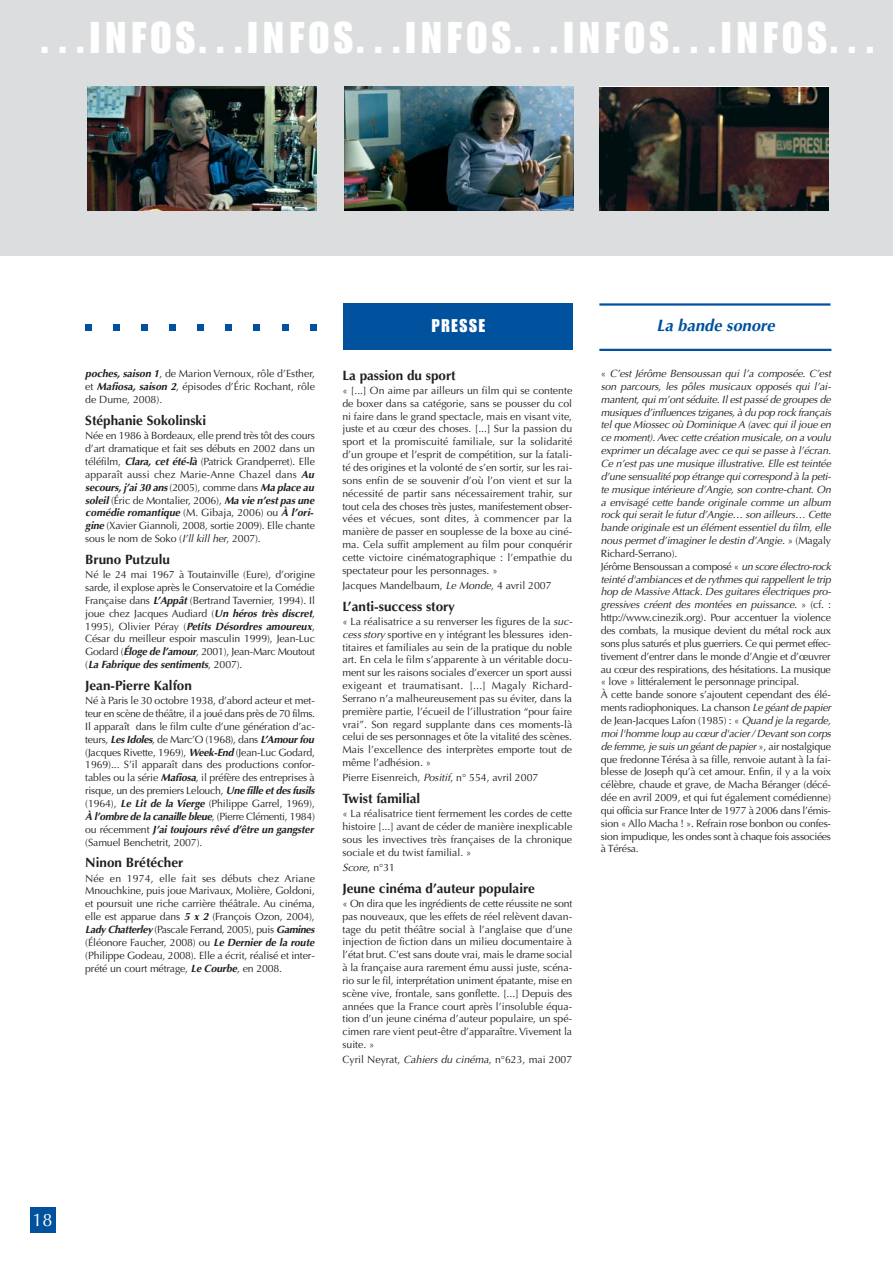
<style>
.page{position:relative;width:893px;height:1263px;background:#fff}
.page>*{position:absolute;margin:0;border:0;box-sizing:border-box;transform-origin:0 0}
.t1{font:43.5px "Impact";letter-spacing:.12em;color:#fff}
.t2{font:18px "Impact";letter-spacing:.095em;color:#fff}
.t3{font:18px "Optima";color:#fff}
.t4{font:italic 700 16.5px "Optima";color:#00529f}
.t5{font:700 13.5px "Optima";color:#231f20}
.t6{font:10.5px/12.9px "Optima";letter-spacing:-.01em;color:#231f20;text-align:justify}
.t7{font:italic 10.5px/12.9px "Optima";letter-spacing:-.01em;color:#231f20}
.s1{font-weight:700;font-style:italic}
.s2{font-style:italic}
.s3{font-style:normal}
</style>
<div class="page">
<div style="left:30px;top:1208px;width:25px;height:25px;background:#00529f"></div>
<div style="left:0;top:0;width:892px;height:256px;background:#dcddde"></div>
<svg style="left:85px;top:324px;width:6px;height:6px"></svg>
<div style="left:113px;top:324px;width:7px;height:6px;background:#00529f"></div>
<div style="left:141px;top:324px;width:7px;height:6px;background:#00529f"></div>
<div style="left:169px;top:324px;width:7px;height:6px;background:#00529f"></div>
<div style="left:197px;top:324px;width:7px;height:6px;background:#00529f"></div>
<svg style="left:226px;top:324px;width:6px;height:6px"></svg>
<svg style="left:254px;top:324px;width:6px;height:6px"></svg>
<svg style="left:282px;top:324px;width:6px;height:6px"></svg>
<svg style="left:310px;top:324px;width:6px;height:6px"></svg>
<hr style="left:599px;top:303px;width:231px;height:3px;background:#00529f">
<hr style="left:599px;top:349px;width:232px;height:2px;background:#00529f">
<img style="left:87px;top:87px;width:230px;height:123px">
<img style="left:344px;top:87px;width:229px;height:123px">
<img style="left:599px;top:87px;width:229px;height:123px">
<div style="left:344px;top:303px;width:229px;height:47px;background:#00529f"></div>
<h1 class="t1" style="left:40px;top:22px;width:837px">...INFOS...INFOS...INFOS...INFOS...INFOS...</h1>
<p class="t6" style="left:85px;top:368px;width:231px"><span class="s1">poches, saison 1</span>, de Marion Vernoux, rôle d’Esther, et <span class="s1">Mafiosa, saison 2</span>, épisodes d’Éric Rochant, rôle de Dume, 2008).</p>
<p class="t5" style="left:85px;top:415px;width:122px">Stéphanie Sokolinski</p>
<p class="t6" style="left:85px;top:430px;width:231px;text-align:left">Née en 1986 à Bordeaux, elle prend très tôt des cours d’art dramatique et fait ses débuts en 2002 dans un téléfilm, <span class="s1">Clara, cet été-là</span> (Patrick Grandperret). Elle apparaît aussi chez Marie-Anne Chazel dans <span class="s1">Au secours, j’ai 30 ans</span> (2005), comme dans <span class="s1">Ma place au soleil</span> (Éric de Montalier, 2006), <span class="s1">Ma vie n’est pas une comédie romantique</span> (M. Gibaja, 2006) ou <span class="s1">À l’ori&shy;gine</span> (Xavier Giannoli, 2008, sortie 2009). Elle chante sous le nom de Soko (<span class="s2">I’ll kill her</span>, 2007).</p>
<p class="t5" style="left:85px;top:554px;width:86px">Bruno Putzulu</p>
<p class="t6" style="left:85px;top:569px;width:231px">Né le 24 mai 1967 à Toutainville (Eure), d’origine sarde, il explose après le Conservatoire et la Comédie Française dans <span class="s1">L’Appât</span> (Bertrand Tavernier, 1994). Il joue chez Jacques Audiard (<span class="s1">Un héros très discret</span>, 1995), Olivier Péray (<span class="s1">Petits Désordres amoureux</span>, César du meilleur espoir masculin 1999), Jean-Luc Godard (<span class="s1">Éloge de l’amour</span>, 2001), Jean-Marc Moutout (<span class="s1">La Fabrique des sentiments</span>, 2007).</p>
<p class="t5" style="left:85px;top:680px;width:108px">Jean-Pierre Kalfon</p>
<p class="t6" style="left:85px;top:695px;width:231px;text-align:left">Né à Paris le 30 octobre 1938, d’abord acteur et met&shy;teur en scène de théâtre, il a joué dans près de 70 films.<br>Il apparaît dans le film culte d’une génération d’ac&shy;teurs, <span class="s1">Les Idoles</span>, de Marc’O (1968), dans <span class="s1">L’Amour fou </span>(Jacques Rivette, 1969), <span class="s1">Week-End</span> (Jean-Luc Godard, 1969)... S’il apparaît dans des productions confor&shy;tables ou la série <span class="s1">Mafiosa</span>, il préfère des entreprises à risque, un des premiers Lelouch, <span class="s1">Une fille et des fusils </span>(1964), <span class="s1">Le Lit de la Vierge</span> (Philippe Garrel, 1969), <span class="s1">À l’ombre de la canaille bleue</span>, (Pierre Clémenti, 1984) ou récemment <span class="s1">J’ai toujours rêvé d’être un gangster </span>(Samuel Benchetrit, 2007).</p>
<p class="t5" style="left:85px;top:857px;width:100px">Ninon Brétécher</p>
<p class="t6" style="left:85px;top:873px;width:231px">Née en 1974, elle fait ses débuts chez Ariane Mnouchkine, puis joue Marivaux, Molière, Goldoni, et poursuit une riche carrière théâtrale. Au cinéma, elle est apparue dans <span class="s1">5 x 2</span> (François Ozon, 2004), <span class="s1">Lady Chatterley</span> (Pascale Ferrand, 2005), puis <span class="s1">Gamines </span>(Éléonore Faucher, 2008) ou <span class="s1">Le Dernier de la route </span>(Philippe Godeau, 2008). Elle a écrit, réalisé et inter&shy;prété un court métrage, <span class="s1">Le Courbe</span>, en 2008.</p>
<h2 class="t2" style="left:431px;top:319px;width:55px">PRESSE</h2>
<p class="t5" style="left:342px;top:369px;width:115px">La passion du sport</p>
<p class="t6" style="left:342px;top:385px;width:231px">« [...] On aime par ailleurs un film qui se contente de boxer dans sa catégorie, sans se pousser du col ni faire dans le grand spectacle, mais en visant vite, juste et au cœur des choses. [...] Sur la passion du sport et la promiscuité familiale, sur la solidarité d’un groupe et l’esprit de compétition, sur la fatali&shy;té des origines et la volonté de s’en sortir, sur les rai&shy;sons enfin de se souvenir d’où l’on vient et sur la nécessité de partir sans nécessairement trahir, sur tout cela des choses très justes, manifestement obser&shy;vées et vécues, sont dites, à commencer par la manière de passer en souplesse de la boxe au ciné&shy;ma. Cela suffit amplement au film pour conquérir cette victoire cinématographique : l’empathie du spectateur pour les personnages. »</p>
<p class="t6" style="left:342px;top:580px;width:211px">Jacques Mandelbaum, <span class="s2">Le Monde</span>, 4 avril 2007</p>
<p class="t5" style="left:342px;top:600px;width:114px">L’anti-success story</p>
<p class="t6" style="left:342px;top:616px;width:231px">« La réalisatrice a su renverser les figures de la <span class="s2">suc&shy;cess story</span> sportive en y intégrant les blessures iden&shy;titaires et familiales au sein de la pratique du noble art. En cela le film s’apparente à un véritable docu&shy;ment sur les raisons sociales d’exercer un sport aussi exigeant et traumatisant. [...] Magaly Richard-Serrano n’a malheureusement pas su éviter, dans la première partie, l’écueil de l’illustration “pour faire vrai”. Son regard supplante dans ces moments-là celui de ses personnages et ôte la vitalité des scènes.<br>Mais l’excellence des interprètes emporte tout de même l’adhésion. »</p>
<p class="t6" style="left:342px;top:772px;width:197px">Pierre Eisenreich, <span class="s2">Positif</span>, n° 554, avril 2007</p>
<p class="t5" style="left:342px;top:793px;width:79px">Twist familial</p>
<p class="t6" style="left:342px;top:808px;width:231px">« La réalisatrice tient fermement les cordes de cette histoire [...] avant de céder de manière inexplicable sous les invectives très françaises de la chronique sociale et du twist familial. »</p>
<p class="t7" style="left:342px;top:862px;width:54px">Score<span class="s3">, n°31</span></p>
<p class="t5" style="left:342px;top:882px;width:194px">Jeune cinéma d’auteur populaire</p>
<p class="t6" style="left:342px;top:898px;width:231px">« On dira que les ingrédients de cette réussite ne sont pas nouveaux, que les effets de réel relèvent davan&shy;tage du petit théâtre social à l’anglaise que d’une injection de fiction dans un milieu documentaire à l’état brut. C’est sans doute vrai, mais le drame social à la française aura rarement ému aussi juste, scéna&shy;rio sur le fil, interprétation uniment épatante, mise en scène vive, frontale, sans gonflette. [...] Depuis des années que la France court après l’insoluble équa&shy;tion d’un jeune cinéma d’auteur populaire, un spé&shy;cimen rare vient peut-être d’apparaître. Vivement la suite. »</p>
<p class="t6" style="left:342px;top:1054px;width:231px">Cyril Neyrat, <span class="s2">Cahiers du cinéma</span>, n°623, mai 2007</p>
<h3 class="t4" style="left:656px;top:319px;width:120px">La bande sonore</h3>
<p class="t7" style="left:601px;top:368px;width:232px"><span class="s3">«</span> C’est Jérôme Bensoussan qui l’a composée. C’est son parcours, les pôles musicaux opposés qui l’ai&shy;mantent, qui m’ont séduite. Il est passé de groupes de musiques d’influences tziganes, à du pop rock français tel que Miossec où Dominique A (avec qui il joue en ce moment). Avec cette création musicale, on a voulu exprimer un décalage avec ce qui se passe à l’écran.<br>Ce n’est pas une musique illustrative. Elle est teintée d’une sensualité pop étrange qui correspond à la peti&shy;te musique intérieure d’Angie, son contre-chant. On a envisagé cette bande originale comme un album rock qui serait le futur d’Angie… son ailleurs… Cette bande originale est un élément essentiel du film, elle nous permet d’imaginer le destin d’Angie. <span class="s3">» (Magaly Richard-Serrano).<br>Jérôme Bensoussan a composé «</span> un score électro-rock teinté d'ambiances et de rythmes qui rappellent le trip hop de Massive Attack. Des guitares électriques pro&shy;gressives créent des montées en puissance. <span class="s3">» (cf. : http://www.cinezik.org). Pour accentuer la violence des combats, la musique devient du métal rock aux sons plus saturés et plus guerriers. Ce qui permet effec&shy;tivement d’entrer dans le monde d’Angie et d’œuvrer au cœur des respirations, des hésitations. La musique « love » littéralement le personnage principal.<br>À cette bande sonore s’ajoutent cependant des élé&shy;ments radiophoniques. La chanson</span> Le géant de papier <span class="s3">de Jean-Jacques Lafon (1985) : «</span> Quand je la regarde, moi l'homme loup au cœur d'acier / Devant son corps de femme, je suis un géant de papier <span class="s3">», air nostalgique que fredonne Térésa à sa fille, renvoie autant à la fai&shy;blesse de Joseph qu’à cet amour. Enfin, il y a la voix célèbre, chaude et grave, de Macha Béranger (décé&shy;dée en avril 2009, et qui fut également comédienne) qui officia sur France Inter de 1977 à 2006 dans l’émis&shy;sion « Allo Macha ! ». Refrain rose bonbon ou confes&shy;sion impudique, les ondes sont à chaque fois associées à Térésa.</span></p>
<h2 class="t3" style="left:33px;top:1213px;width:22px">18</h2>
</div>
